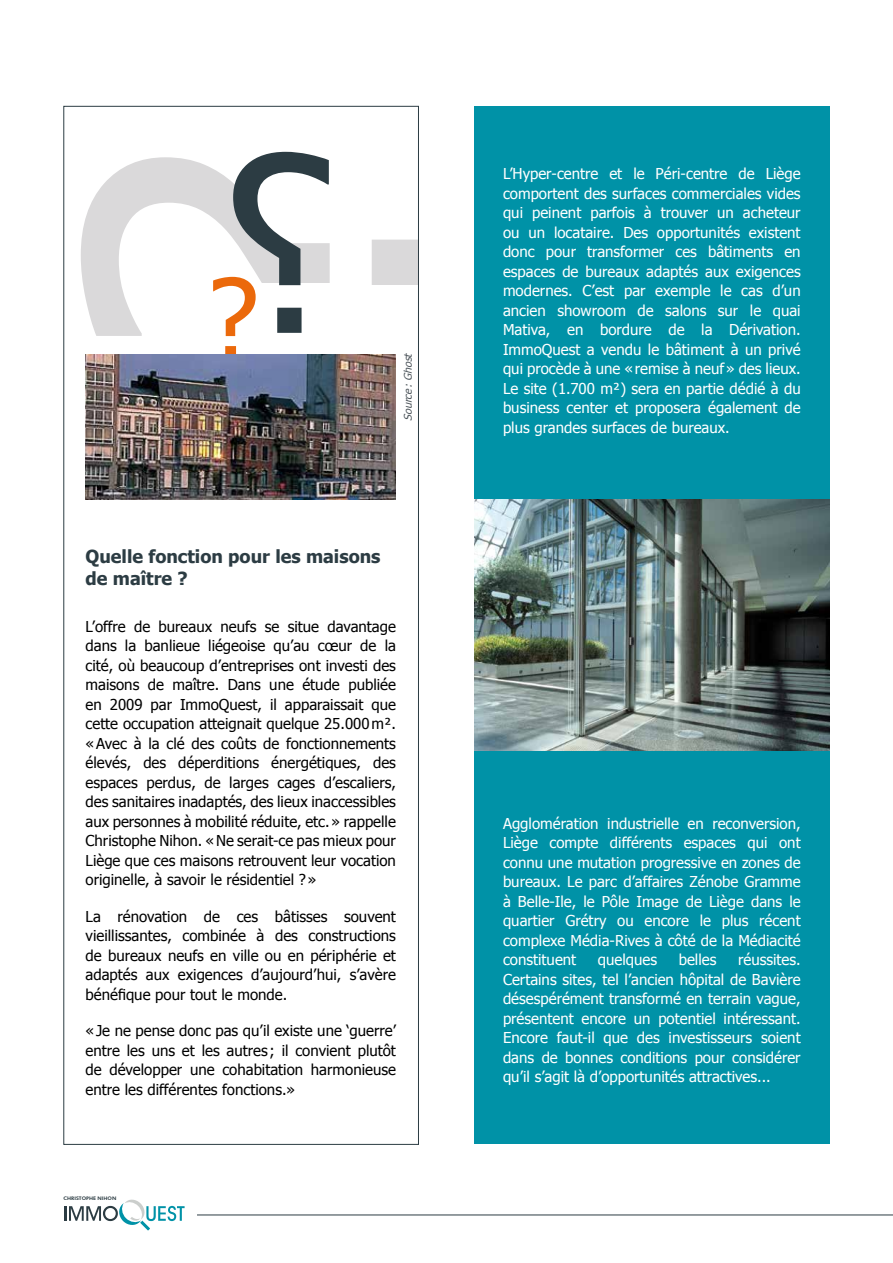
<style>
.page{position:relative;width:893px;height:1263px;background:#fff}
.page>*{position:absolute;margin:0;border:0;box-sizing:border-box;transform-origin:0 0}
.t1{font:700 18px/22.5px "Tahoma";color:#2c3c43}
.t2{font:15px/19.5px "Tahoma";color:#fff;text-align:justify}
.t3{font:15px/19.5px "Tahoma";color:#000;text-align:justify}
.t4{font:italic 10.5px "Tahoma";color:#4f575d}
.t5{font:800 4.8px "Futura BT";color:#2c3c43;scale:1.07 1}
</style>
<div class="page">
<svg style="left:81px;top:157px;width:336px;height:179px"></svg>
<hr style="left:197px;top:1214px;width:696px;height:1px;background:#2c3c43">
<svg style="left:64px;top:1199px;width:121px;height:31px"></svg>
<div style="left:474px;top:106px;width:355px;height:1038px;background:#0092a7"></div>
<svg style="left:213px;top:152px;width:116px;height:203px"></svg>
<img style="left:86px;top:355px;width:310px;height:145px">
<img style="left:474px;top:500px;width:355px;height:251px">
<p class="t4" style="left:401px;top:421px;width:72px;rotate:-90deg">Source:Ghost</p>
<p class="t1" style="left:86px;top:544px;width:296px">Quelle fonction pour les maisons de maître ?</p>
<p class="t3" style="left:86px;top:616px;width:312px">L’offre de bureaux neufs se situe davantage dans la banlieue liégeoise qu’au cœur de la cité, où beaucoup d’entreprises ont investi des maisons de maître. Dans une étude publiée en 2009 par ImmoQuest, il apparaissait que cette occupation atteignait quelque 25.000m². «Avec à la clé des coûts de fonctionnements élevés, des déperditions énergétiques, des espaces perdus, de larges cages d’escaliers, des sanitaires inadaptés, des lieux inaccessibles aux personnes à mobilité réduite, etc.» rappelle Christophe Nihon. «Ne serait-ce pas mieux pour Liège que ces maisons retrouvent leur vocation originelle, à savoir le résidentiel ?»</p>
<p class="t3" style="left:86px;top:906px;width:312px">La rénovation de ces bâtisses souvent vieillissantes, combinée à des constructions de bureaux neufs en ville ou en périphérie et adaptés aux exigences d’aujourd’hui, s’avère bénéfique pour tout le monde.</p>
<p class="t3" style="left:86px;top:1020px;width:312px">«Je ne pense donc pas qu’il existe une ‘guerre’ entre les uns et les autres ; il convient plutôt de développer une cohabitation harmonieuse entre les différentes fonctions.»</p>
<p class="t5" style="left:64px;top:1195px;width:51px">CHRISTOPHE NIHON</p>
<p class="t2" style="left:503px;top:163px;width:299px">L’Hyper-centre et le Péri-centre de Liège comportent des surfaces commerciales vides qui peinent parfois à trouver un acheteur ou un locataire. Des opportunités existent donc pour transformer ces bâtiments en espaces de bureaux adaptés aux exigences modernes. C’est par exemple le cas d’un ancien showroom de salons sur le quai Mativa, en bordure de la Dérivation.<br>ImmoQuest a vendu le bâtiment à un privé qui procède à une «remise à neuf» des lieux.<br>Le site (1.700 m²) sera en partie dédié à du business center et proposera également de plus grandes surfaces de bureaux.</p>
<p class="t2" style="left:503px;top:813px;width:299px">Agglomération industrielle en reconversion, Liège compte différents espaces qui ont connu une mutation progressive en zones de bureaux. Le parc d’affaires Zénobe Gramme à Belle-Ile, le Pôle Image de Liège dans le quartier Grétry ou encore le plus récent complexe Média-Rives à côté de la Médiacité constituent</p>
<p class="t2" style="left:503px;top:949px;width:299px;text-indent:235px">réussites.<br>Certains sites, tel l’ancien hôpital de Bavière désespérément transformé en terrain vague, présentent encore un potentiel intéressant.<br>Encore faut-il que des investisseurs soient dans de bonnes conditions pour considérer qu’il s’agit là d’opportunités attractives...</p>
<p class="t2" style="left:598px;top:949px;width:61px">quelques</p>
<p class="t2" style="left:679px;top:949px;width:39px">belles</p>
</div>
